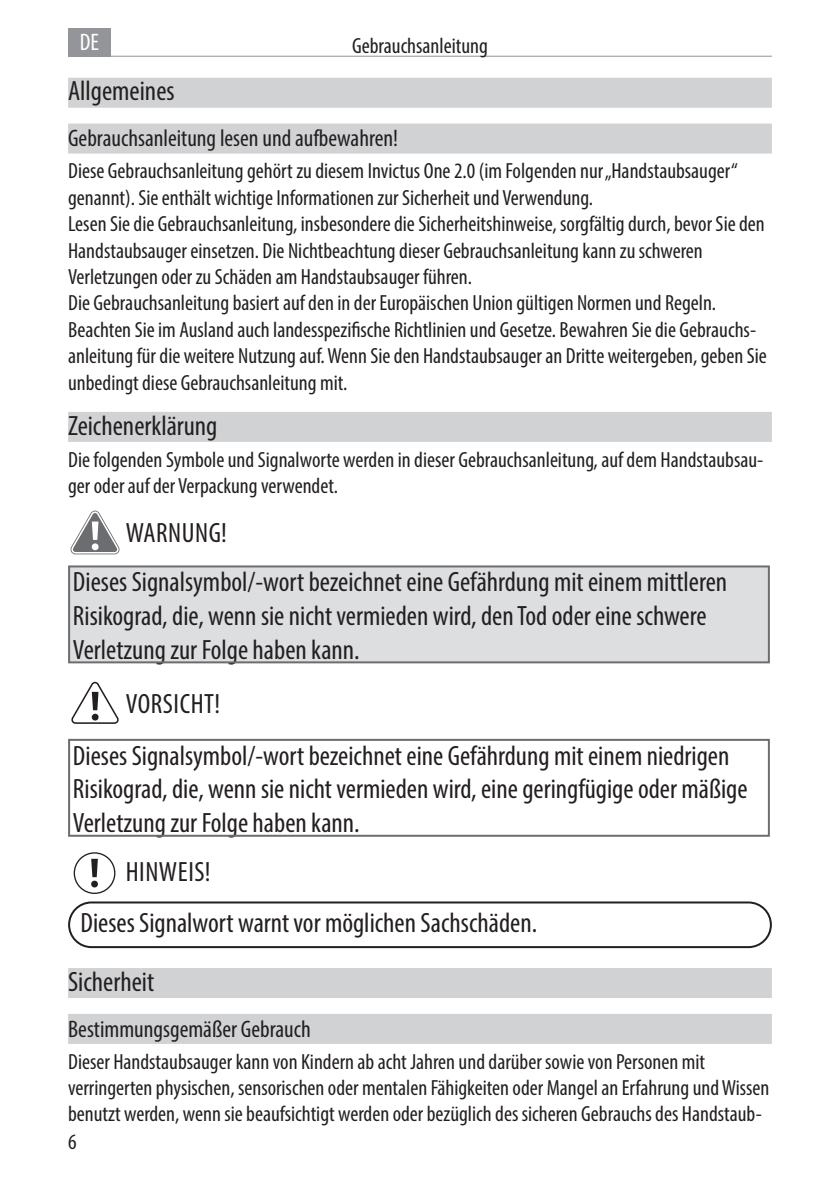
<style>
.page{position:relative;width:840px;height:1191px;background:#fff}
.page>*{position:absolute;margin:0;border:0;box-sizing:border-box;transform-origin:0 0}
.t1{font:condensed 28px/33.6px "Myriad Pro";color:#231f20}
.t2{font:condensed 28px "Myriad Pro";letter-spacing:.02em;color:#231f20}
.t3{font:condensed 24px "Myriad Pro";color:#231f20}
.t4{font:condensed 24px "Myriad Pro";color:#fff}
.t5{font:condensed 22px/26.4px "Myriad Pro";color:#231f20}
</style>
<div class="page">
<div style="left:68px;top:28px;width:43px;height:29px;background:#939598"></div>
<hr style="left:68px;top:56px;width:703px;height:1px;background:#939598">
<div style="left:68px;top:78px;width:703px;height:30px;background:#d1d2d4"></div>
<div style="left:68px;top:124px;width:703px;height:30px;background:#d1d2d4"></div>
<div style="left:68px;top:412px;width:703px;height:30px;background:#d1d2d4"></div>
<div style="left:68px;top:968px;width:703px;height:30px;background:#d1d2d4"></div>
<div style="left:68px;top:1014px;width:703px;height:30px;background:#d1d2d4"></div>
<svg style="left:74px;top:554px;width:42px;height:1px"></svg>
<svg style="left:70px;top:510px;width:50px;height:44px"></svg>
<div style="left:69px;top:566px;width:699px;height:96px;background:#dddee0"></div>
<div style="left:68px;top:565px;width:701px;height:98px;border:2px solid #6c6d70"></div>
<svg style="left:71px;top:681px;width:48px;height:43px"></svg>
<div style="left:68px;top:739px;width:701px;height:97px;border:2px solid #6c6d70"></div>
<svg style="left:74px;top:852px;width:41px;height:42px"></svg>
<div style="left:68px;top:901px;width:703px;height:47px;border:2px solid #231f20;border-radius:22px"></div>
<p class="t4" style="left:80px;top:28px;width:21px">DE</p>
<p class="t5" style="left:352px;top:32px;width:137px">Gebrauchsanleitung</p>
<p class="t1" style="left:68px;top:74px;width:108px">Allgemeines</p>
<p class="t3" style="left:68px;top:124px;width:331px">Gebrauchsanleitung lesen und aufbewahren!</p>
<p class="t5" style="left:68px;top:158px;width:699px">Diese Gebrauchsanleitung gehört zu diesem Invictus One 2.0 (im Folgenden nur „Handstaubsauger“ genannt). Sie enthält wichtige Informationen zur Sicherheit und Verwendung.<br>Lesen Sie die Gebrauchsanleitung, insbesondere die Sicherheitshinweise, sorgfältig durch, bevor Sie den Handstaubsauger einsetzen. Die Nichtbeachtung dieser Gebrauchsanleitung kann zu schweren Verletzungen oder zu Schäden am Handstaubsauger führen.<br>Die Gebrauchsanleitung basiert auf den in der Europäischen Union gültigen Normen und Regeln.<br>Beachten Sie im Ausland auch landesspezifische Richtlinien und Gesetze. Bewahren Sie die Gebrauchs&shy;anleitung für die weitere Nutzung auf. Wenn Sie den Handstaubsauger an Dritte weitergeben, geben Sie unbedingt diese Gebrauchsanleitung mit.</p>
<p class="t1" style="left:68px;top:408px;width:151px">Zeichenerklärung</p>
<p class="t5" style="left:68px;top:446px;width:696px">Die folgenden Symbole und Signalworte werden in dieser Gebrauchsanleitung, auf dem Handstaubsau&shy;ger oder auf der Verpackung verwendet.</p>
<p class="t1" style="left:73px;top:508px;width:655px;line-height:49px;text-indent:53px">WARNUNG!<br>Dieses Signalsymbol/-wort bezeichnet eine Gefährdung mit einem mittleren</p>
<p class="t1" style="left:73px;top:598px;width:634px">Risikograd, die, wenn sie nicht vermieden wird, den Tod oder eine schwere<br>Verletzung zur Folge haben kann.</p>
<p class="t1" style="left:73px;top:677px;width:657px;line-height:52.2px;text-indent:53px">VORSICHT!<br>Dieses Signalsymbol/-wort bezeichnet eine Gefährdung mit einem niedrigen</p>
<p class="t1" style="left:73px;top:772px;width:675px">Risikograd, die, wenn sie nicht vermieden wird, eine geringfügige oder mäßige<br>Verletzung zur Folge haben kann.</p>
<p class="t2" style="left:126px;top:855px;width:86px">HINWEIS!</p>
<p class="t1" style="left:80px;top:906px;width:458px">Dieses Signalwort warnt vor möglichen Sachschäden.</p>
<p class="t1" style="left:68px;top:964px;width:88px">Sicherheit</p>
<p class="t3" style="left:68px;top:1014px;width:244px">Bestimmungsgemäßer Gebrauch</p>
<p class="t5" style="left:68px;top:1048px;width:702px">Dieser Handstaubsauger kann von Kindern ab acht Jahren und darüber sowie von Personen mit verringerten physischen, sensorischen oder mentalen Fähigkeiten oder Mangel an Erfahrung und Wissen benutzt werden, wenn sie beaufsichtigt werden oder bezüglich des sicheren Gebrauchs des Handstaub-</p>
<p class="t5" style="left:68px;top:1128px;width:10px">6</p>
</div>
